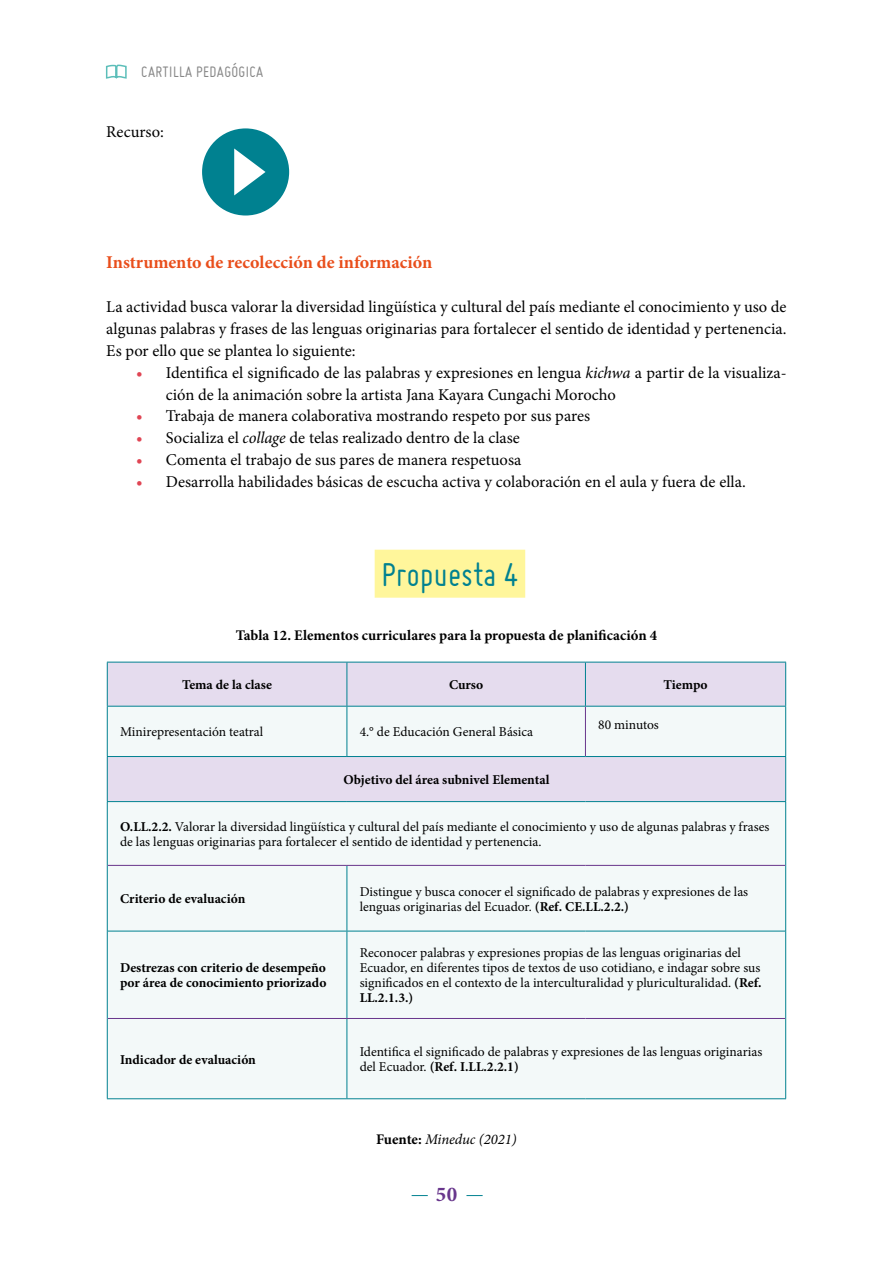
<style>
.page{position:relative;width:893px;height:1263px;background:#fff}
.page>*{position:absolute;margin:0;border:0;box-sizing:border-box;transform-origin:0 0}
.Bloque{font:36px "Miso";color:#008190}
.t1{font:700 21px "Minion Pro";color:#68368c}
.T3{font:700 18px "Minion Pro";color:#e94e1b}
.Texto-inicio{font:16.5px/21.9px "Minion Pro";color:#000;text-align:justify}
.t2{font:16.5px "Miso";letter-spacing:.025em;color:#878787}
.Figura{font:700 14.7px "Minion Pro";color:#000}
.Fuente{font:italic 14.7px "Minion Pro";letter-spacing:-.005em;color:#000}
.Tabla_fila{font:13.5px/15px "Minion Pro";color:#000}
.Tabla_fila-2{font:700 13.5px/15px "Minion Pro";color:#000}
.Cabeza_tabla{font:700 13.5px "Minion Pro";color:#000}
.s1{font-weight:700;color:#e04554}
.s2{font-style:italic}
.s3{font-weight:700}
.s4{font-weight:700;font-style:normal}
</style>
<div class="page">
<svg style="left:412px;top:1195px;width:16px;height:1px"></svg>
<svg style="left:466px;top:1195px;width:17px;height:1px"></svg>
<svg style="left:105px;top:64px;width:22px;height:15px"></svg>
<div style="left:375px;top:550px;width:150px;height:48px;background:#fff69b"></div>
<div style="left:108px;top:663px;width:677px;height:43px;background:#e5dcee"></div>
<svg style="left:108px;top:707px;width:677px;height:391px;fill:#f3f9f9"></svg>
<hr style="left:107px;top:706px;width:1px;height:50px;background:#008190">
<hr style="left:347px;top:706px;width:1px;height:50px;background:#008190">
<hr style="left:785px;top:706px;width:1px;height:50px;background:#008190">
<hr style="left:107px;top:802px;width:1px;height:63px;background:#008190">
<hr style="left:785px;top:802px;width:1px;height:63px;background:#008190">
<hr style="left:107px;top:865px;width:1px;height:66px;background:#008190">
<hr style="left:347px;top:866px;width:1px;height:65px;background:#008190">
<hr style="left:785px;top:865px;width:1px;height:66px;background:#008190">
<hr style="left:107px;top:931px;width:1px;height:87px;background:#008190">
<hr style="left:347px;top:931px;width:1px;height:87px;background:#008190">
<hr style="left:785px;top:931px;width:1px;height:87px;background:#008190">
<hr style="left:107px;top:1018px;width:1px;height:80px;background:#008190">
<hr style="left:347px;top:1019px;width:1px;height:79px;background:#008190">
<hr style="left:785px;top:1018px;width:1px;height:80px;background:#008190">
<hr style="left:107px;top:1098px;width:240px;height:1px;background:#008190">
<hr style="left:347px;top:1098px;width:238px;height:1px;background:#008190">
<hr style="left:585px;top:1098px;width:201px;height:1px;background:#008190">
<hr style="left:585px;top:706px;width:1px;height:50px;background:#68368c">
<hr style="left:108px;top:865px;width:239px;height:1px;background:#68368c">
<hr style="left:347px;top:865px;width:238px;height:1px;background:#68368c">
<hr style="left:585px;top:865px;width:200px;height:1px;background:#68368c">
<hr style="left:108px;top:1018px;width:239px;height:1px;background:#68368c">
<hr style="left:347px;top:1018px;width:238px;height:1px;background:#68368c">
<hr style="left:585px;top:1018px;width:200px;height:1px;background:#68368c">
<hr style="left:108px;top:931px;width:239px;height:1px;background:#008190">
<hr style="left:347px;top:931px;width:238px;height:1px;background:#008190">
<hr style="left:585px;top:931px;width:200px;height:1px;background:#008190">
<hr style="left:107px;top:662px;width:240px;height:1px;background:#008190">
<hr style="left:107px;top:662px;width:1px;height:44px;background:#008190">
<hr style="left:347px;top:662px;width:238px;height:1px;background:#008190">
<hr style="left:585px;top:662px;width:201px;height:1px;background:#008190">
<hr style="left:785px;top:662px;width:1px;height:44px;background:#008190">
<hr style="left:107px;top:706px;width:240px;height:1px;background:#008190">
<hr style="left:347px;top:706px;width:238px;height:1px;background:#008190">
<hr style="left:585px;top:706px;width:201px;height:1px;background:#008190">
<hr style="left:785px;top:757px;width:1px;height:44px;background:#008190">
<hr style="left:347px;top:662px;width:1px;height:44px;background:#008190">
<hr style="left:107px;top:756px;width:240px;height:1px;background:#008190">
<hr style="left:107px;top:757px;width:1px;height:44px;background:#008190">
<hr style="left:347px;top:756px;width:238px;height:1px;background:#008190">
<hr style="left:585px;top:756px;width:201px;height:1px;background:#008190">
<hr style="left:107px;top:801px;width:240px;height:1px;background:#008190">
<hr style="left:347px;top:801px;width:238px;height:1px;background:#008190">
<hr style="left:585px;top:801px;width:201px;height:1px;background:#008190">
<hr style="left:585px;top:662px;width:1px;height:44px;background:#008190">
<div style="left:202px;top:128px;width:87px;height:87px;background:#008190;border-radius:50%"></div>
<svg style="left:234px;top:148px;width:31px;height:47px"></svg>
<p class="t2" style="left:141px;top:62px;width:124px">CARTILLA PEDAGÓGICA</p>
<p class="Texto-inicio" style="left:106px;top:121px;width:59px">Recurso:</p>
<p class="T3" style="left:106px;top:250px;width:328px">Instrumento de recolección de información</p>
<p class="Texto-inicio" style="left:106px;top:296px;width:682px">La actividad busca valorar la diversidad lingüística y cultural del país mediante el conocimiento y uso de algunas palabras y frases de las lenguas originarias para fortalecer el sentido de identidad y pertenencia.<br>Es por ello que se plantea lo siguiente:</p>
<p class="Texto-inicio" style="left:166px;top:361px;width:622px;text-indent:-30px"><span class="s1">•</span> Identifica el significado de las palabras y expresiones en lengua <span class="s2">kichwa</span> a partir de la visualiza&shy;ción de la animación sobre la artista Jana Kayara Cungachi Morocho</p>
<p class="Texto-inicio" style="left:136px;top:405px;width:455px"><span class="s1">•</span> Trabaja de manera colaborativa mostrando respeto por sus pares</p>
<p class="Texto-inicio" style="left:136px;top:427px;width:385px"><span class="s1">•</span> Socializa el <span class="s2">collage</span> de telas realizado dentro de la clase</p>
<p class="Texto-inicio" style="left:136px;top:449px;width:387px"><span class="s1">•</span> Comenta el trabajo de sus pares de manera respetuosa</p>
<p class="Texto-inicio" style="left:136px;top:471px;width:611px"><span class="s1">•</span> Desarrolla habilidades básicas de escucha activa y colaboración en el aula y fuera de ella.</p>
<p class="Bloque" style="left:382px;top:554px;width:138px">Propuesta 4</p>
<p class="Figura" style="left:236px;top:625px;width:423px">Tabla 12. Elementos curriculares para la propuesta de planificación 4</p>
<p class="Cabeza_tabla" style="left:182px;top:675px;width:92px">Tema de la clase</p>
<p class="Cabeza_tabla" style="left:449px;top:675px;width:36px">Curso</p>
<p class="Cabeza_tabla" style="left:663px;top:675px;width:46px">Tiempo</p>
<p class="Tabla_fila" style="left:120px;top:724px;width:145px">Minirepresentación teatral</p>
<p class="Tabla_fila" style="left:360px;top:724px;width:175px">4.° de Educación General Básica</p>
<p class="Tabla_fila" style="left:598px;top:717px;width:62px">80 minutos</p>
<p class="Cabeza_tabla" style="left:343px;top:770px;width:207px">Objetivo del área subnivel Elemental</p>
<p class="Tabla_fila" style="left:120px;top:819px;width:651px"><span class="s3">O.LL.2.2.</span> Valorar la diversidad lingüística y cultural del país mediante el conocimiento y uso de algunas palabras y frases de las lenguas originarias para fortalecer el sentido de identidad y pertenencia.</p>
<p class="Tabla_fila-2" style="left:120px;top:891px;width:127px">Criterio de evaluación</p>
<p class="Tabla_fila" style="left:360px;top:884px;width:390px">Distingue y busca conocer el significado de palabras y expresiones de las lenguas originarias del Ecuador. <span class="s3">(Ref. CE.LL.2.2.)</span></p>
<p class="Tabla_fila-2" style="left:120px;top:960px;width:208px">Destrezas con criterio de desempeño por área de conocimiento priorizado</p>
<p class="Tabla_fila" style="left:360px;top:945px;width:403px">Reconocer palabras y expresiones propias de las lenguas originarias del Ecuador, en diferentes tipos de textos de uso cotidiano, e indagar sobre sus significados en el contexto de la interculturalidad y pluriculturalidad. <span class="s3">(Ref.<br>LL.2.1.3.)</span></p>
<p class="Tabla_fila-2" style="left:120px;top:1051px;width:137px">Indicador de evaluación</p>
<p class="Tabla_fila" style="left:360px;top:1044px;width:404px">Identifica el significado de palabras y expresiones de las lenguas originarias del Ecuador. <span class="s3">(Ref. I.LL.2.2.1)</span></p>
<p class="Fuente" style="left:376px;top:1129px;width:142px"><span class="s4">Fuente:</span> Mineduc (2021)</p>
<h2 class="t1" style="left:436px;top:1179px;width:23px">50</h2>
</div>
